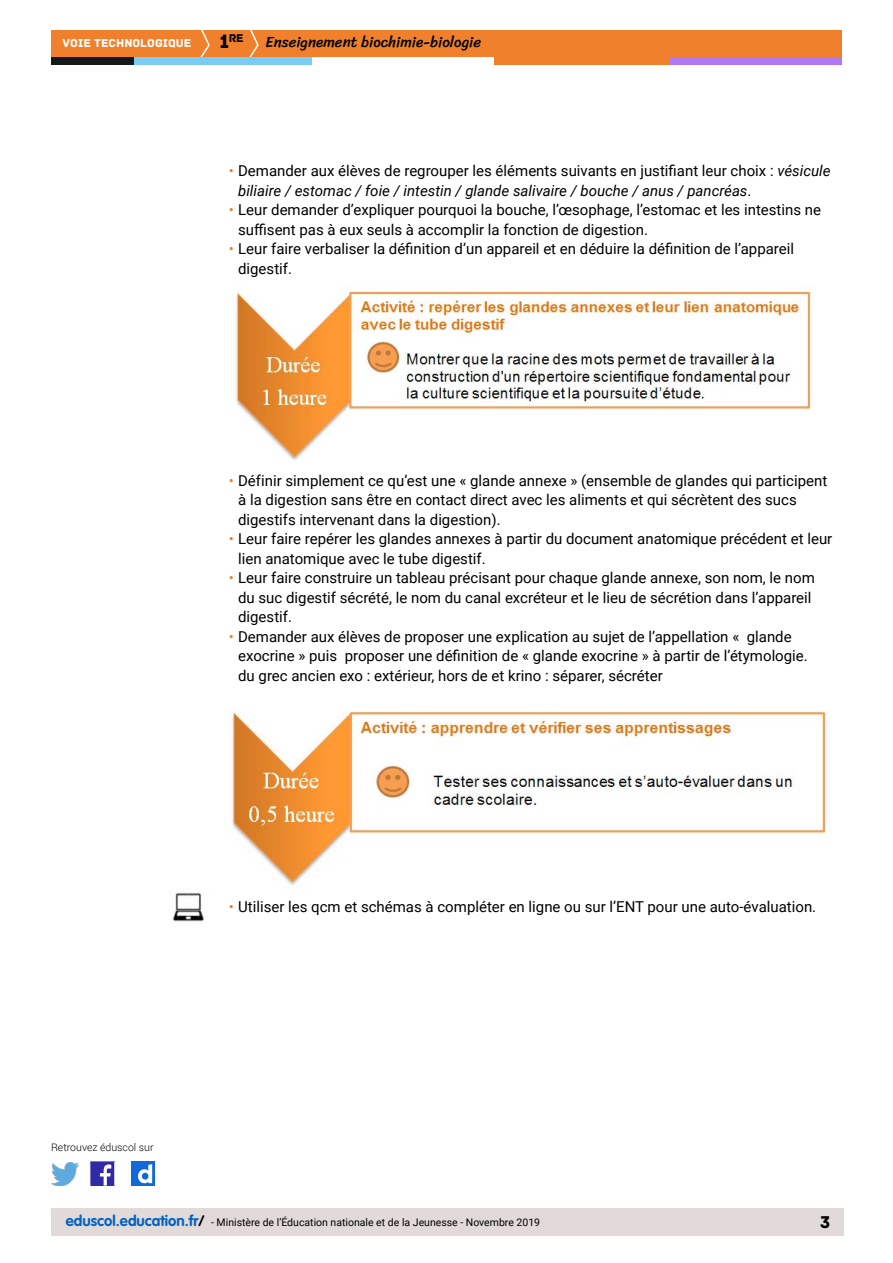
<style>
.page{position:relative;width:893px;height:1263px;background:#fff}
.page>*{position:absolute;margin:0;border:0;box-sizing:border-box;transform-origin:0 0}
.t1{font:18px "Archive";color:#000}
.t2{font:15px/19.5px "Roboto";color:#000}
.t3{font:italic 15px/19.5px "Roboto";color:#000}
.t4{font:15px "Sriracha";color:#000}
.t5{font:12px "Archive";color:#fff}
.t6{font:11.85px "Archive";color:#000}
.t7{font:10.5px "Roboto";color:#000}
.t8{font:300 10.5px "Roboto";color:#000}
.s1{font-size:20.4px}
.s2{font-style:normal;color:#f0802b}
.s3{font-style:normal}
.s4{color:#f0802b}
.s5{font-family:"VAG Rounded Std";font-weight:700;font-size:15px;color:#0563c1}
.s6{font-family:"VAG Rounded Std";font-weight:700;font-size:15px}
</style>
<div class="page">
<div style="left:51px;top:30px;width:791px;height:27px;background:#f0802b"></div>
<svg style="left:200px;top:30px;width:10px;height:27px"></svg>
<svg style="left:249px;top:30px;width:10px;height:27px"></svg>
<div style="left:133px;top:57px;width:179px;height:8px;background:#79cdf4"></div>
<div style="left:51px;top:57px;width:82px;height:8px;background:#141a1c"></div>
<div style="left:667px;top:57px;width:175px;height:8px;background:#b078f2"></div>
<div style="left:494px;top:57px;width:175px;height:8px;background:#f0802b"></div>
<div style="left:51px;top:1209px;width:792px;height:27px;background:#e1dad8"></div>
<img style="left:91px;top:1162px;width:23px;height:23px">
<img style="left:51px;top:1163px;width:28px;height:22px">
<img style="left:132px;top:1162px;width:22px;height:23px">
<img style="left:236px;top:286px;width:577px;height:174px">
<img style="left:224px;top:710px;width:602px;height:179px">
<img style="left:172px;top:892px;width:32px;height:30px">
<p class="t6" style="left:220px;top:31px;width:25px"><span class="s1">1</span>re</p>
<p class="t5" style="left:63px;top:36px;width:130px">VOIE TECHNOLOGIQUE</p>
<p class="t4" style="left:265px;top:33px;width:217px">Enseignement biochimie-biologie</p>
<p class="t3" style="left:238px;top:160px;width:594px;text-indent:-9px"><span class="s2">•</span> <span class="s3">Demander aux élèves de regrouper les éléments suivants en justifiant leur choix :</span> vésicule biliaire / estomac / foie / intestin / glande salivaire / bouche / anus / pancréas<span class="s3">.</span></p>
<p class="t2" style="left:238px;top:199px;width:584px;text-indent:-9px"><span class="s4">•</span> Leur demander d’expliquer pourquoi la bouche, l’œsophage, l’estomac et les intestins ne suffisent pas à eux seuls à accomplir la fonction de digestion.</p>
<p class="t2" style="left:238px;top:238px;width:557px;text-indent:-9px"><span class="s4">•</span> Leur faire verbaliser la définition d’un appareil et en déduire la définition de l’appareil digestif.</p>
<p class="t2" style="left:238px;top:470px;width:591px;text-indent:-9px"><span class="s4">•</span> Définir simplement ce qu’est une « glande annexe » (ensemble de glandes qui participent à la digestion sans être en contact direct avec les aliments et qui sécrètent des sucs digestifs intervenant dans la digestion).</p>
<p class="t2" style="left:238px;top:528px;width:596px;text-indent:-9px"><span class="s4">•</span> Leur faire repérer les glandes annexes à partir du document anatomique précédent et leur lien anatomique avec le tube digestif.</p>
<p class="t2" style="left:238px;top:567px;width:578px;text-indent:-9px"><span class="s4">•</span> Leur faire construire un tableau précisant pour chaque glande annexe, son nom, le nom du suc digestif sécrété, le nom du canal excréteur et le lieu de sécrétion dans l’appareil digestif.</p>
<p class="t2" style="left:238px;top:626px;width:571px;text-indent:-9px"><span class="s4">•</span> Demander aux élèves de proposer une explication au sujet de l’appellation « glande exocrine » puis proposer une définition de « glande exocrine » à partir de l’étymologie. du grec ancien exo : extérieur, hors de et krino : séparer, sécréter</p>
<p class="t2" style="left:229px;top:896px;width:589px"><span class="s4">•</span> Utiliser les qcm et schémas à compléter en ligne ou sur l’ENT pour une auto-évaluation.</p>
<p class="t8" style="left:51px;top:1140px;width:104px">Retrouvez éduscol sur</p>
<p class="t7" style="left:66px;top:1215px;width:476px"><span class="s5">eduscol.education.fr</span><span class="s6">/</span> - Ministère de l’Éducation nationale et de la Jeunesse - Novembre 2019</p>
<p class="t1" style="left:820px;top:1211px;width:12px">3</p>
</div>
